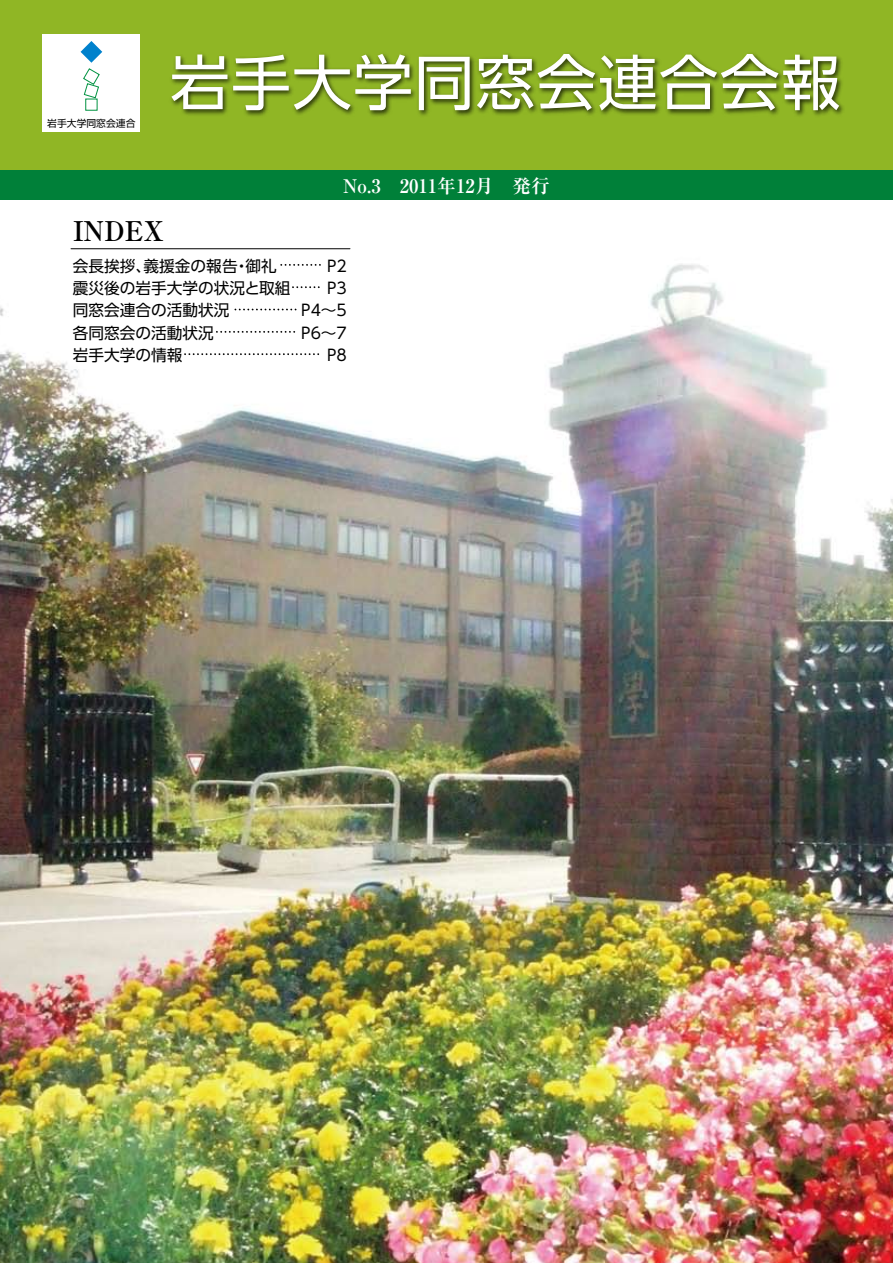
<style>
.page{position:relative;width:893px;height:1263px;background:#fff}
.page>*{position:absolute;margin:0;border:0;box-sizing:border-box;transform-origin:0 0}
.t1{font:59.85px "UD Shin Go Pro";letter-spacing:.02em;color:#fff}
.t2{font:700 27.15px "Ryumin Pro";color:#000}
.t3{font:700 18.75px "Ryumin Pro";color:#fff}
.t4{font:15.75px/22.4px "UD Shin Go Pro";color:#000}
.t5{font:9.75px "Shin Go Pro";color:#000}
</style>
<div class="page">
<img style="left:0;top:248px;width:893px;height:1015px">
<div style="left:0;top:0;width:893px;height:170px;background:#90b625"></div>
<div style="left:0;top:170px;width:893px;height:30px;background:#008039"></div>
<div style="left:43px;top:34px;width:97px;height:98px;background:#fff"></div>
<img style="left:171px;top:53px;width:673px;height:63px">
<svg style="left:281px;top:264px;width:41px;height:2px"></svg>
<svg style="left:293px;top:286px;width:29px;height:2px"></svg>
<svg style="left:235px;top:309px;width:62px;height:1px"></svg>
<svg style="left:217px;top:331px;width:81px;height:2px"></svg>
<svg style="left:185px;top:353px;width:137px;height:2px"></svg>
<hr style="left:71px;top:248px;width:279px;height:1px;background:#000">
<svg style="left:81px;top:41px;width:21px;height:58px"></svg>
<p class="t5" style="left:47px;top:115px;width:90px">岩手大学同窓会連合</p>
<h1 class="t1" style="left:170px;top:34px;width:672px">岩手大学同窓会連合会報</h1>
<h2 class="t2" style="left:74px;top:209px;width:92px">INDEX</h2>
<p class="t3" style="left:343px;top:171px;width:39px">No.3</p>
<p class="t3" style="left:400px;top:171px;width:152px">2011年12月　発行</p>
<p class="t4" style="left:73px;top:254px;width:219px">会長挨拶、<br>震災後の岩手大学の状況と取組同窓会連合の活動状況<br>各同窓会の活動状況<br>岩手大学の情報</p>
<p class="t4" style="left:301px;top:254px;width:47px;text-align:right">P2<br>P3<br>P4~5<br>P6~7<br>P8</p>
<p class="t4" style="left:246px;top:254px;width:33px">御礼</p>
<p class="t4" style="left:144px;top:254px;width:96px">義援金の報告</p>
<p class="t4" style="left:234px;top:254px;width:17px">・</p>
</div>
